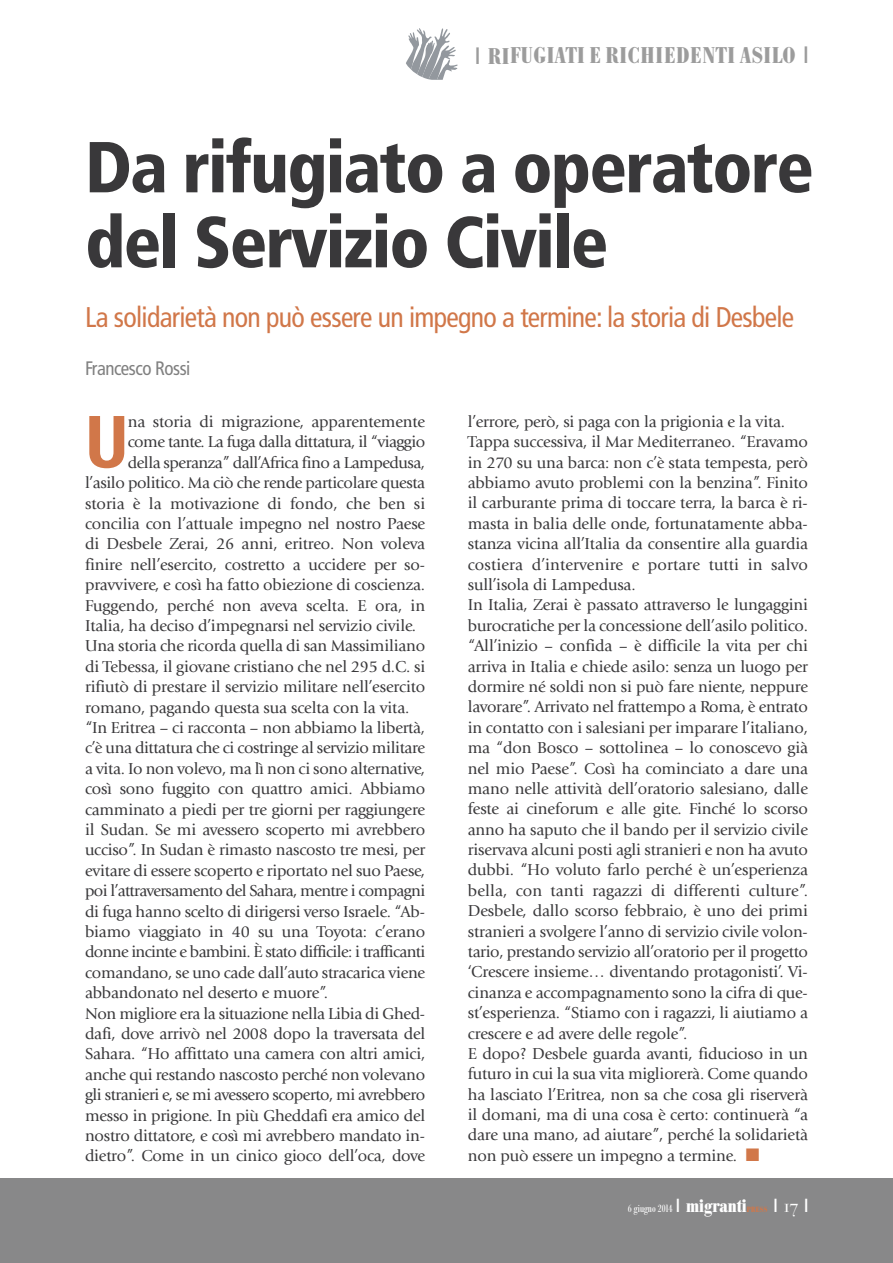
<style>
.page{position:relative;width:893px;height:1263px;background:#fff}
.page>*{position:absolute;margin:0;border:0;box-sizing:border-box;transform-origin:0 0}
.t1{font:900 condensed 72px/75px "Frutiger";letter-spacing:-.025em;color:#39383a}
.t2{font:700 condensed 71.25px "Univers";color:#d17749}
.t3{font:condensed 28.5px "Frutiger";letter-spacing:-.025em;color:#d17749}
.t4{font:700 condensed 22.5px "Bodoni BE";letter-spacing:.04em;color:#9c9c9c}
.t5{font:condensed 19.5px "Frutiger";letter-spacing:-.025em;color:#808080}
.t6{font:18px "False Positive BRK";color:#fff}
.t7{font:16.5px/20.4px "Giovanni";letter-spacing:-.01em;color:#39383a}
.t8{font:16.5px "Giovanni";letter-spacing:-.03em;color:#39383a}
.t9{font:16.5px "Giovanni";letter-spacing:-.04em;color:#39383a}
.t10{font:condensed 10.5px "Bodoni BE";color:#fff}
.t11{font:700 condensed 7.5px "Bodoni BE";letter-spacing:.04em;color:#d17749}
.s1{font-family:"False Positive BRK";font-weight:400;font-stretch:normal}
.s2{color:#d17749}
.s3{font-family:"False Positive BRK";font-stretch:normal;font-size:18px}
.s4{font-weight:700;font-size:18px}
.s5{font-family:"Bauer Bodoni Roman SC"}
</style>
<div class="page">
<div style="left:0;top:1178px;width:893px;height:85px;background:#888889"></div>
<svg style="left:406px;top:28px;width:52px;height:52px"></svg>
<h3 class="t4" style="left:476px;top:48px;width:334px"><span class="s1">1</span> RIFUGIATI E RICHIEDENTI ASILO <span class="s1">1</span></h3>
<h1 class="t1" style="left:85px;top:136px;width:730px">Da rifugiato a operatore del Servizio Civile</h1>
<h3 class="t3" style="left:85px;top:305px;width:711px">La solidarietà non può essere un impegno a termine: la storia di Desbele</h3>
<p class="t5" style="left:85px;top:360px;width:107px">Francesco Rossi</p>
<h2 class="t2" style="left:85px;top:416px;width:45px">U</h2>
<p class="t7" style="left:128px;top:413px;width:299px">na storia di migrazione, apparentemente</p>
<p class="t8" style="left:128px;top:435px;width:299px">come tante. La fuga dalla dittatura, il “viaggio</p>
<p class="t8" style="left:128px;top:456px;width:299px">della speranza” dall’Africa fino a Lampedusa,</p>
<p class="t7" style="left:85px;top:474px;width:342px">l’asilo politico. Ma ciò che rende particolare questa</p>
<p class="t7" style="left:85px;top:494px;width:342px">storia è la motivazione di fondo, che ben si</p>
<p class="t7" style="left:85px;top:515px;width:342px">concilia con l’attuale impegno nel nostro Paese</p>
<p class="t7" style="left:85px;top:535px;width:342px">di Desbele Zerai, 26 anni, eritreo. Non voleva</p>
<p class="t7" style="left:85px;top:555px;width:341px">finire nell’esercito, costretto a uccidere per so-</p>
<p class="t7" style="left:85px;top:576px;width:342px">pravvivere, e così ha fatto obiezione di coscienza.</p>
<p class="t7" style="left:85px;top:596px;width:342px">Fuggendo, perché non aveva scelta. E ora, in</p>
<p class="t7" style="left:85px;top:617px;width:333px">Italia, ha deciso d’impegnarsi nel servizio civile.</p>
<p class="t7" style="left:85px;top:637px;width:342px">Una storia che ricorda quella di san Massimiliano</p>
<p class="t7" style="left:85px;top:657px;width:342px">di Tebessa, il giovane cristiano che nel 295 d.C. si</p>
<p class="t7" style="left:85px;top:678px;width:342px">rifiutò di prestare il servizio militare nell’esercito</p>
<p class="t7" style="left:85px;top:698px;width:326px">romano, pagando questa sua scelta con la vita.</p>
<p class="t7" style="left:85px;top:719px;width:342px">“In Eritrea – ci racconta – non abbiamo la libertà,</p>
<p class="t7" style="left:85px;top:739px;width:342px">c’è una dittatura che ci costringe al servizio militare</p>
<p class="t7" style="left:85px;top:759px;width:342px">a vita. Io non volevo, ma lì non ci sono alternative,</p>
<p class="t7" style="left:85px;top:780px;width:342px">così sono fuggito con quattro amici. Abbiamo</p>
<p class="t7" style="left:85px;top:800px;width:342px">camminato a piedi per tre giorni per raggiungere</p>
<p class="t7" style="left:85px;top:820px;width:342px">il Sudan. Se mi avessero scoperto mi avrebbero</p>
<p class="t7" style="left:85px;top:841px;width:342px">ucciso”. In Sudan è rimasto nascosto tre mesi, per</p>
<p class="t7" style="left:85px;top:861px;width:342px">evitare di essere scoperto e riportato nel suo Paese,</p>
<p class="t9" style="left:85px;top:884px;width:342px">poi l’attraversamento del Sahara, mentre i compagni</p>
<p class="t7" style="left:85px;top:902px;width:341px">di fuga hanno scelto di dirigersi verso Israele. “Ab-</p>
<p class="t7" style="left:85px;top:922px;width:342px">biamo viaggiato in 40 su una Toyota: c’erano</p>
<p class="t9" style="left:85px;top:945px;width:342px">donne incinte e bambini. È stato difficile: i trafficanti</p>
<p class="t7" style="left:85px;top:963px;width:342px">comandano, se uno cade dall’auto stracarica viene</p>
<p class="t7" style="left:85px;top:984px;width:244px">abbandonato nel deserto e muore”.</p>
<p class="t7" style="left:85px;top:1004px;width:341px">Non migliore era la situazione nella Libia di Ghed-</p>
<p class="t7" style="left:85px;top:1024px;width:342px">dafi, dove arrivò nel 2008 dopo la traversata del</p>
<p class="t7" style="left:85px;top:1045px;width:342px">Sahara. “Ho affittato una camera con altri amici,</p>
<p class="t7" style="left:85px;top:1065px;width:342px">anche qui restando nascosto perché non volevano</p>
<p class="t8" style="left:85px;top:1088px;width:342px">gli stranieri e, se mi avessero scoperto, mi avrebbero</p>
<p class="t7" style="left:85px;top:1106px;width:342px">messo in prigione. In più Gheddafi era amico del</p>
<p class="t7" style="left:85px;top:1126px;width:341px">nostro dittatore, e così mi avrebbero mandato in-</p>
<p class="t7" style="left:85px;top:1147px;width:342px">dietro”. Come in un cinico gioco dell’oca, dove</p>
<p class="t7" style="left:468px;top:413px;width:342px">l’errore, però, si paga con la prigionia e la vita.<br>Tappa successiva, il Mar Mediterraneo. “Eravamo in 270 su una barca: non c’è stata tempesta, però abbiamo avuto problemi con la benzina”. Finito il carburante prima di toccare terra, la barca è ri&shy;masta in balia delle onde, fortunatamente abba&shy;stanza vicina all’Italia da consentire alla guardia costiera d’intervenire e portare tutti in salvo sull’isola di Lampedusa.<br>In Italia, Zerai è passato attraverso le lungaggini burocratiche per la concessione dell’asilo politico. “All’inizio – confida – è difficile la vita per chi arriva in Italia e chiede asilo: senza un luogo per dormire né soldi non si può fare niente, neppure lavorare”. Arrivato nel frattempo a Roma, è entrato in contatto con i salesiani per imparare l’italiano, ma “don Bosco – sottolinea – lo conoscevo già nel mio Paese”. Così ha cominciato a dare una mano nelle attività dell’oratorio salesiano, dalle feste ai cineforum e alle gite. Finché lo scorso anno ha saputo che il bando per il servizio civile riservava alcuni posti agli stranieri e non ha avuto dubbi. “Ho voluto farlo perché è un’esperienza bella, con tanti ragazzi di differenti culture”.<br>Desbele, dallo scorso febbraio, è uno dei primi stranieri a svolgere l’anno di servizio civile volon&shy;tario, prestando servizio all’oratorio per il progetto ‘Crescere insieme… diventando protagonisti’. Vi&shy;cinanza e accompagnamento sono la cifra di que&shy;st’esperienza. “Stiamo con i ragazzi, li aiutiamo a crescere e ad avere delle regole”.<br>E dopo? Desbele guarda avanti, fiducioso in un futuro in cui la sua vita migliorerà. Come quando ha lasciato l’Eritrea, non sa che cosa gli riserverà il domani, ma di una cosa è certo: continuerà “a dare una mano, ad aiutare”, perché la solidarietà non può essere un impegno a termine. <span class="s2">■</span></p>
<p class="t10" style="left:628px;top:1205px;width:121px">6 giugno 2014 <span class="s3">1</span> <span class="s4">migranti</span></p>
<p class="t11" style="left:747px;top:1207px;width:22px">PRESS</p>
<p class="t6" style="left:774px;top:1196px;width:35px">1<span class="s5">17</span>1</p>
</div>
